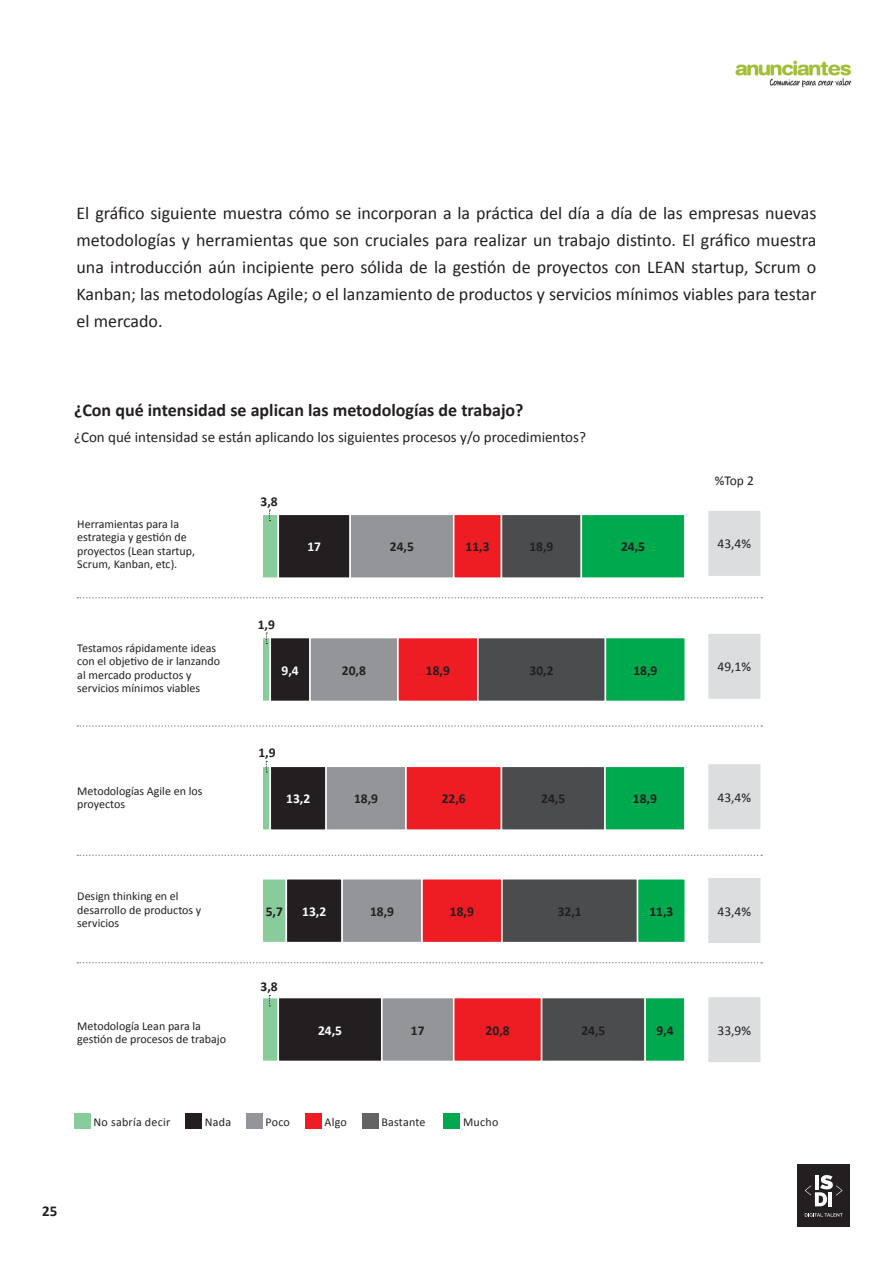
<style>
.page{position:relative;width:893px;height:1263px;background:#fff}
.page>*{position:absolute;margin:0;border:0;box-sizing:border-box;transform-origin:0 0}
.t1{font:18px/27px "Calibri";color:#231f20;text-align:justify}
.t2{font:700 18px "Calibri";color:#231f20}
.t3{font:15px "Calibri";color:#231f20}
.t4{font:700 15px "Calibri";color:#231f20}
.t5{font:700 13.5px "Calibri";color:#231f20}
.t6{font:13.5px "Calibri";color:#231f20}
.t7{font:700 13.5px "Calibri";color:#fff}
.t8{font:12px/13.5px "Calibri";color:#231f20}
.t9{font:12px "Calibri";letter-spacing:.02em;color:#231f20}
</style>
<div class="page">
<img style="left:735px;top:60px;width:117px;height:28px">
<div style="left:797px;top:1165px;width:53px;height:62px;background:#231f20"></div>
<svg style="left:805px;top:1175px;width:37px;height:31px"></svg>
<hr style="left:828px;top:1192px;width:4px;height:14px;background:#fff">
<svg style="left:805px;top:1213px;width:38px;height:3px"></svg>
<div style="left:74px;top:1113px;width:16px;height:16px;background:#88cc9c"></div>
<div style="left:185px;top:1113px;width:17px;height:16px;background:#231f20"></div>
<div style="left:246px;top:1113px;width:16px;height:16px;background:#939598"></div>
<div style="left:305px;top:1113px;width:16px;height:16px;background:#ee1d23"></div>
<div style="left:362px;top:1113px;width:16px;height:16px;background:#636366"></div>
<div style="left:444px;top:1113px;width:16px;height:16px;background:#00a94d"></div>
<svg style="left:77px;top:597px;width:685px;height:1px"></svg>
<svg style="left:77px;top:854px;width:685px;height:2px"></svg>
<svg style="left:77px;top:725px;width:685px;height:2px"></svg>
<svg style="left:77px;top:962px;width:685px;height:1px"></svg>
<div style="left:262px;top:879px;width:24px;height:63px;background:#88cc9c"></div>
<div style="left:261px;top:878px;width:26px;height:65px;border:2px solid #fff"></div>
<div style="left:286px;top:879px;width:56px;height:63px;background:#231f20"></div>
<div style="left:286px;top:878px;width:57px;height:65px;border:2px solid #fff"></div>
<div style="left:342px;top:879px;width:80px;height:63px;background:#939598"></div>
<div style="left:341px;top:878px;width:82px;height:65px;border:2px solid #fff"></div>
<div style="left:422px;top:879px;width:80px;height:63px;background:#ee1d23"></div>
<div style="left:421px;top:878px;width:82px;height:65px;border:2px solid #fff"></div>
<div style="left:502px;top:879px;width:135px;height:63px;background:#4b4c4d"></div>
<div style="left:501px;top:878px;width:137px;height:65px;border:2px solid #fff"></div>
<div style="left:638px;top:879px;width:47px;height:63px;background:#00a94d"></div>
<div style="left:637px;top:878px;width:49px;height:65px;border:2px solid #fff"></div>
<div style="left:261px;top:637px;width:10px;height:65px;background:#88cc9c;border:2px solid #fff"></div>
<div style="left:270px;top:637px;width:40px;height:64px;background:#231f20"></div>
<div style="left:270px;top:637px;width:41px;height:65px;border:2px solid #fff"></div>
<div style="left:310px;top:637px;width:88px;height:64px;background:#939598"></div>
<div style="left:309px;top:637px;width:90px;height:65px;border:2px solid #fff"></div>
<div style="left:398px;top:637px;width:80px;height:64px;background:#ee1d23"></div>
<div style="left:397px;top:637px;width:81px;height:65px;border:2px solid #fff"></div>
<div style="left:478px;top:637px;width:127px;height:64px;background:#4b4c4d"></div>
<div style="left:477px;top:637px;width:129px;height:65px;border:2px solid #fff"></div>
<div style="left:605px;top:637px;width:80px;height:64px;background:#00a94d"></div>
<div style="left:605px;top:637px;width:81px;height:65px;border:2px solid #fff"></div>
<div style="left:261px;top:514px;width:18px;height:65px;background:#88cc9c;border:2px solid #fff"></div>
<div style="left:278px;top:514px;width:72px;height:64px;background:#231f20"></div>
<div style="left:278px;top:514px;width:73px;height:65px;border:2px solid #fff"></div>
<div style="left:350px;top:514px;width:104px;height:64px;background:#939598"></div>
<div style="left:349px;top:514px;width:105px;height:65px;border:2px solid #fff"></div>
<div style="left:454px;top:514px;width:47px;height:64px;background:#ee1d23"></div>
<div style="left:453px;top:514px;width:49px;height:65px;border:2px solid #fff"></div>
<div style="left:501px;top:514px;width:80px;height:64px;background:#4b4c4d"></div>
<div style="left:501px;top:514px;width:81px;height:65px;border:2px solid #fff"></div>
<div style="left:581px;top:514px;width:104px;height:64px;background:#00a94d"></div>
<div style="left:581px;top:514px;width:105px;height:65px;border:2px solid #fff"></div>
<div style="left:261px;top:997px;width:18px;height:65px;background:#88cc9c;border:2px solid #fff"></div>
<div style="left:278px;top:997px;width:104px;height:64px;background:#231f20"></div>
<div style="left:278px;top:997px;width:105px;height:65px;border:2px solid #fff"></div>
<div style="left:382px;top:997px;width:72px;height:64px;background:#939598"></div>
<div style="left:381px;top:997px;width:73px;height:65px;border:2px solid #fff"></div>
<div style="left:454px;top:997px;width:88px;height:64px;background:#ee1d23"></div>
<div style="left:453px;top:997px;width:89px;height:65px;border:2px solid #fff"></div>
<div style="left:542px;top:997px;width:103px;height:64px;background:#4b4c4d"></div>
<div style="left:541px;top:997px;width:105px;height:65px;border:2px solid #fff"></div>
<div style="left:645px;top:997px;width:40px;height:64px;background:#00a94d"></div>
<div style="left:644px;top:997px;width:42px;height:65px;border:2px solid #fff"></div>
<div style="left:261px;top:765px;width:10px;height:66px;background:#88cc9c;border:2px solid #fff"></div>
<div style="left:270px;top:766px;width:56px;height:64px;background:#231f20"></div>
<div style="left:270px;top:765px;width:57px;height:66px;border:2px solid #fff"></div>
<div style="left:326px;top:766px;width:80px;height:64px;background:#939598"></div>
<div style="left:325px;top:765px;width:82px;height:66px;border:2px solid #fff"></div>
<div style="left:406px;top:766px;width:95px;height:64px;background:#ee1d23"></div>
<div style="left:405px;top:765px;width:97px;height:66px;border:2px solid #fff"></div>
<div style="left:501px;top:766px;width:104px;height:64px;background:#4b4c4d"></div>
<div style="left:501px;top:765px;width:105px;height:66px;border:2px solid #fff"></div>
<div style="left:605px;top:766px;width:80px;height:64px;background:#00a94d"></div>
<div style="left:604px;top:765px;width:82px;height:66px;border:2px solid #fff"></div>
<div style="left:707px;top:877px;width:54px;height:67px;background:#dcdddf"></div>
<div style="left:707px;top:876px;width:55px;height:68px;border:2px solid #fff"></div>
<div style="left:707px;top:633px;width:54px;height:67px;background:#dcdddf"></div>
<div style="left:707px;top:632px;width:55px;height:68px;border:2px solid #fff"></div>
<div style="left:707px;top:510px;width:54px;height:67px;background:#dcdddf"></div>
<div style="left:707px;top:509px;width:55px;height:68px;border:2px solid #fff"></div>
<div style="left:707px;top:996px;width:54px;height:67px;background:#dcdddf"></div>
<div style="left:707px;top:996px;width:55px;height:68px;border:2px solid #fff"></div>
<div style="left:707px;top:763px;width:54px;height:67px;background:#dcdddf"></div>
<div style="left:707px;top:763px;width:55px;height:68px;border:2px solid #fff"></div>
<p class="t1" style="left:77px;top:198px;width:741px">El gráfico siguiente muestra cómo se incorporan a la práctica del día a día de las empresas nuevas metodologías y herramientas que son cruciales para realizar un trabajo distinto. El gráfico muestra una introducción aún incipiente pero sólida de la gestión de proyectos con LEAN startup, Scrum o Kanban; las metodologías Agile; o el lanzamiento de productos y servicios mínimos viables para testar el mercado.</p>
<p class="t2" style="left:74px;top:398px;width:451px">¿Con qué intensidad se aplican las metodologías de trabajo?</p>
<p class="t3" style="left:74px;top:428px;width:513px">¿Con qué intensidad se están aplicando los siguientes procesos y/o procedimientos?</p>
<p class="t8" style="left:77px;top:517px;width:119px">Herramientas para la estrategia y gestión de proyectos (Lean startup,<br>Scrum, Kanban, etc).</p>
<p class="t8" style="left:77px;top:640px;width:144px">Testamos rápidamente ideas con el objetivo de ir lanzando al mercado productos y servicios mínimos viables</p>
<p class="t5" style="left:260px;top:493px;width:19px">3,8</p>
<p class="t5" style="left:258px;top:616px;width:19px">1,9</p>
<p class="t7" style="left:307px;top:538px;width:15px">17</p>
<p class="t5" style="left:390px;top:538px;width:26px">24,5</p>
<p class="t5" style="left:466px;top:538px;width:26px">11,3</p>
<p class="t5" style="left:529px;top:538px;width:26px">18,9</p>
<p class="t5" style="left:621px;top:538px;width:26px">24,5</p>
<p class="t7" style="left:282px;top:661px;width:19px">9,4</p>
<p class="t5" style="left:342px;top:661px;width:26px">20,8</p>
<p class="t5" style="left:426px;top:661px;width:26px">18,9</p>
<p class="t5" style="left:530px;top:661px;width:26px">30,2</p>
<p class="t5" style="left:633px;top:661px;width:26px">18,9</p>
<p class="t5" style="left:258px;top:744px;width:19px">1,9</p>
<p class="t8" style="left:77px;top:783px;width:127px">Metodologías Agile en los proyectos</p>
<p class="t7" style="left:286px;top:790px;width:26px">13,2</p>
<p class="t5" style="left:354px;top:790px;width:26px">18,9</p>
<p class="t5" style="left:442px;top:790px;width:26px">22,6</p>
<p class="t5" style="left:541px;top:790px;width:26px">24,5</p>
<p class="t5" style="left:633px;top:790px;width:26px">18,9</p>
<p class="t6" style="left:715px;top:472px;width:41px">%Top 2</p>
<p class="t6" style="left:718px;top:536px;width:35px">43,4%</p>
<p class="t6" style="left:718px;top:658px;width:35px">49,1%</p>
<p class="t6" style="left:718px;top:789px;width:35px">43,4%</p>
<p class="t8" style="left:77px;top:889px;width:126px">Design thinking en el desarrollo de productos y servicios</p>
<p class="t5" style="left:266px;top:903px;width:19px">5,7</p>
<p class="t7" style="left:302px;top:903px;width:26px">13,2</p>
<p class="t5" style="left:370px;top:903px;width:26px">18,9</p>
<p class="t5" style="left:450px;top:903px;width:26px">18,9</p>
<p class="t5" style="left:558px;top:903px;width:26px">32,1</p>
<p class="t5" style="left:649px;top:903px;width:26px">11,3</p>
<p class="t5" style="left:260px;top:978px;width:19px">3,8</p>
<p class="t8" style="left:77px;top:1019px;width:150px">Metodología Lean para la gestión de procesos de trabajo</p>
<p class="t7" style="left:318px;top:1021px;width:26px">24,5</p>
<p class="t5" style="left:411px;top:1021px;width:15px">17</p>
<p class="t5" style="left:486px;top:1021px;width:26px">20,8</p>
<p class="t5" style="left:581px;top:1021px;width:26px">24,5</p>
<p class="t5" style="left:656px;top:1021px;width:19px">9,4</p>
<p class="t9" style="left:94px;top:1114px;width:78px">No sabría decir</p>
<p class="t8" style="left:205px;top:1114px;width:28px">Nada</p>
<p class="t8" style="left:266px;top:1114px;width:26px">Poco</p>
<p class="t8" style="left:325px;top:1114px;width:24px">Algo</p>
<p class="t8" style="left:381px;top:1114px;width:46px">Bastante</p>
<p class="t8" style="left:463px;top:1114px;width:37px">Mucho</p>
<p class="t4" style="left:42px;top:1201px;width:17px">25</p>
<p class="t6" style="left:718px;top:903px;width:35px">43,4%</p>
<p class="t6" style="left:718px;top:1022px;width:35px">33,9%</p>
</div>
